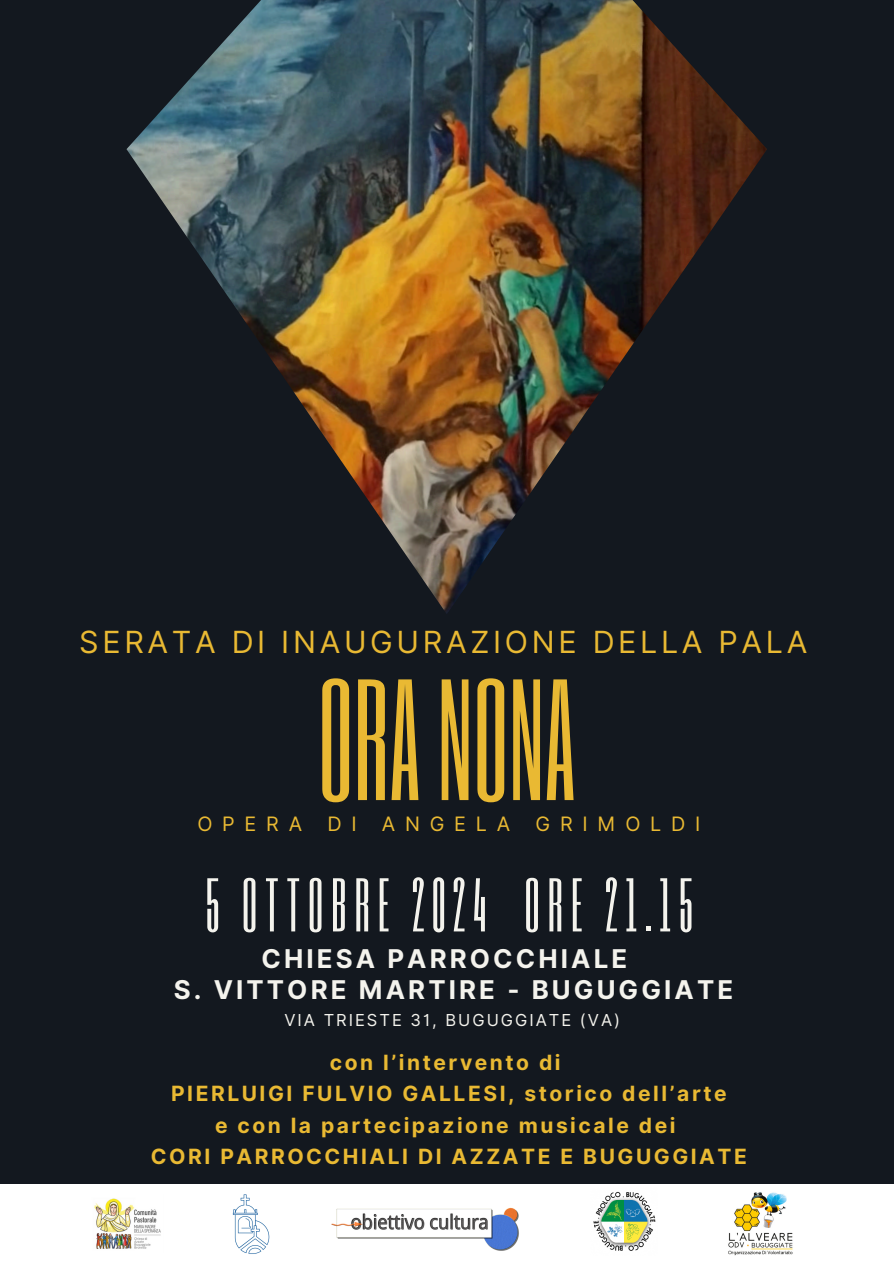
<style>
.page{position:relative;width:894px;height:1264px;background:#fff}
.page>*{position:absolute;margin:0;border:0;box-sizing:border-box;transform-origin:0 0}
.t1{font:142.95px "Six Caps";color:#e9b933}
.t2{font:63px "Six Caps";letter-spacing:.12em;color:#f4f3ed}
.t3{font:30.45px "Inter";letter-spacing:.12em;color:#e9b933}
.t4{font:700 25.8px/30.3px "Inter";letter-spacing:.12em;color:#f4f3ed}
.t5{font:700 21px/31.5px "Inter";letter-spacing:.12em;color:#e9b933;text-align:center}
.t6{font:19.8px "Inter";letter-spacing:.495em;color:#e9b933}
.t7{font:16.5px "Inter";letter-spacing:.12em;color:#f4f3ed}
</style>
<div class="page">
<div style="left:0;top:0;width:893px;height:1263px;background:#13181f"></div>
<img style="left:126px;top:0;width:641px;height:614px">
<div style="left:0;top:1184px;width:893px;height:79px;background:#fff"></div>
<img style="left:331px;top:1207px;width:188px;height:44px">
<img style="left:232px;top:1194px;width:38px;height:60px">
<img style="left:728px;top:1192px;width:65px;height:63px">
<img style="left:593px;top:1191px;width:63px;height:60px">
<img style="left:94px;top:1198px;width:67px;height:51px">
<p class="t3" style="left:79px;top:624px;width:729px">SERATA DI INAUGURAZIONE DELLA PALA</p>
<p class="t1" style="left:318px;top:642px;width:259px">ORANONA</p>
<p class="t6" style="left:197px;top:812px;width:106px">OPERA</p>
<p class="t6" style="left:327px;top:812px;width:31px">D I</p>
<p class="t6" style="left:382px;top:812px;width:130px">ANGELA</p>
<p class="t6" style="left:535px;top:812px;width:166px">GRIMOLDI</p>
<p class="t2" style="left:205px;top:861px;width:488px">5 OTTOBRE 2024 ORE 21.15</p>
<h6 class="t4" style="left:174px;top:943px;width:561px;text-indent:88px">CHIESA PARROCCHIALE<br>S. VITTORE MARTIRE - BUGUGGIATE</h6>
<p class="t7" style="left:284px;top:1010px;width:337px">VIA TRIESTE 31, BUGUGGIATE (VA)</p>
<p class="t5" style="left:151px;top:1046px;width:597px">con l’intervento di<br>PIERLUIGI FULVIO GALLESI, storico dell’arte<br>e con la partecipazione musicale dei<br>CORI PARROCCHIALI DI AZZATE E BUGUGGIATE</p>
</div>
